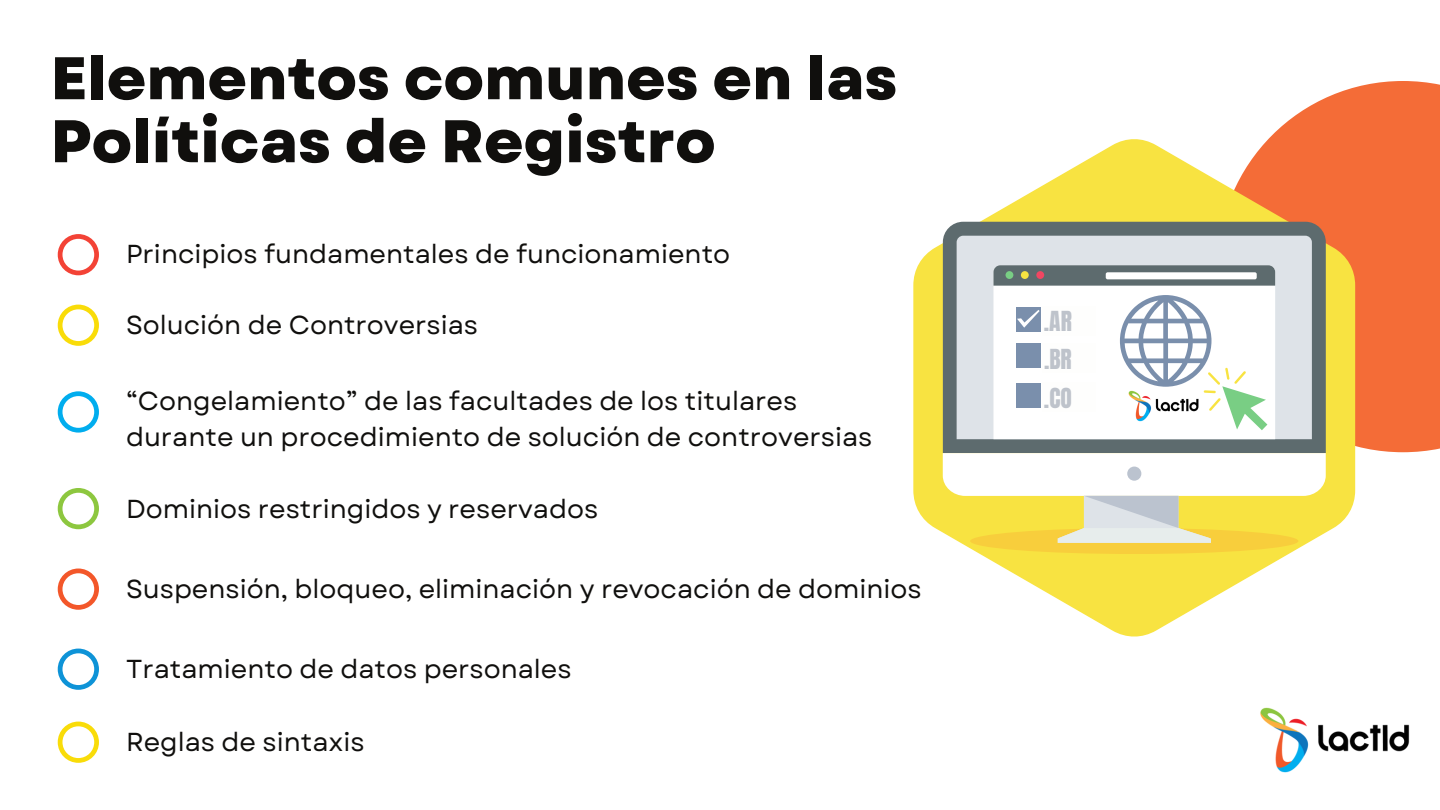
<style>
.page{position:relative;width:1440px;height:810px;background:#fff}
.page>*{position:absolute;margin:0;border:0;box-sizing:border-box;transform-origin:0 0}
.t1{font:800 60px/63px "Garet";color:#100f0d}
.t2{font:26px/36px "Garet";color:#100f0d}
.t3{font:23.5px "Anton";color:#bec3cb}
</style>
<div class="page">
<img style="left:1260px;top:707px;width:150px;height:66px">
<svg style="left:1268px;top:81px;width:172px;height:371px;background:#f47645"></svg>
<svg style="left:913px;top:139px;width:442px;height:498px;fill:#f8e341"></svg>
<div style="left:970px;top:528px;width:328px;height:26px;background:#f8ce3c;border-radius:50%"></div>
<svg style="left:943px;top:222px;width:383px;height:43px;background:#636f71"></svg>
<div style="left:957px;top:236px;width:355px;height:29px;background:#dee3e8"></div>
<svg style="left:943px;top:265px;width:383px;height:231px"></svg>
<svg style="left:993px;top:265px;width:282px;height:21px;background:#657375"></svg>
<div style="left:1106px;top:272px;width:151px;height:7px;background:#fff;border-radius:2px"></div>
<div style="left:1006px;top:271px;width:7px;height:8px;background:#79ce84;border-radius:50%"></div>
<div style="left:1021px;top:271px;width:8px;height:8px;background:#f8e341;border-radius:50%"></div>
<div style="left:1036px;top:271px;width:8px;height:8px;background:#f14662;border-radius:50%"></div>
<svg style="left:1049px;top:336px;width:45px;height:46px"></svg>
<div style="left:1016px;top:307px;width:25px;height:25px;background:#7a8fac"></div>
<div style="left:1016px;top:344px;width:25px;height:24px;background:#7a8fac"></div>
<div style="left:1016px;top:383px;width:25px;height:25px;background:#7a8fac"></div>
<svg style="left:1017px;top:310px;width:23px;height:18px"></svg>
<svg style="left:1120px;top:295px;width:147px;height:135px"></svg>
<div style="left:1127px;top:467px;width:14px;height:14px;background:#bbc3cf;border-radius:50%"></div>
<svg style="left:1058px;top:496px;width:153px;height:47px;background:#e0deb1"></svg>
<div style="left:1042px;top:306px;width:54px;height:30px;background:#fefefd"></div>
<div style="left:1042px;top:343px;width:54px;height:30px;background:#fefefd"></div>
<div style="left:1042px;top:382px;width:54px;height:30px;background:#fefefd"></div>
<img style="left:1121px;top:382px;width:85px;height:47px">
<svg style="left:58px;top:234px;width:41px;height:41px"></svg>
<svg style="left:58px;top:305px;width:41px;height:41px"></svg>
<svg style="left:58px;top:391px;width:41px;height:42px"></svg>
<svg style="left:58px;top:488px;width:41px;height:41px"></svg>
<svg style="left:58px;top:569px;width:41px;height:41px"></svg>
<svg style="left:58px;top:649px;width:41px;height:41px"></svg>
<svg style="left:58px;top:722px;width:41px;height:41px"></svg>
<p class="t1" style="left:51px;top:47px;width:848px">Elementos comunes en las<br>Políticas de Registro</p>
<p class="t2" style="left:126px;top:236px;width:606px">Principios fundamentales de funcionamiento</p>
<p class="t2" style="left:126px;top:307px;width:354px">Solución de Controversias</p>
<p class="t2" style="left:126px;top:383px;width:748px">“Congelamiento” de las facultades de los titulares durante un procedimiento de solución de controversias</p>
<p class="t2" style="left:126px;top:491px;width:474px">Dominios restringidos y reservados</p>
<p class="t2" style="left:126px;top:571px;width:797px">Suspensión, bloqueo, eliminación y revocación de dominios</p>
<p class="t2" style="left:126px;top:651px;width:447px">Tratamiento de datos personales</p>
<p class="t2" style="left:126px;top:724px;width:240px">Reglas de sintaxis</p>
<p class="t3" style="left:1044px;top:304px;width:29px">.AR</p>
<p class="t3" style="left:1044px;top:342px;width:29px">.BR</p>
<p class="t3" style="left:1044px;top:381px;width:29px">.CO</p>
</div>
